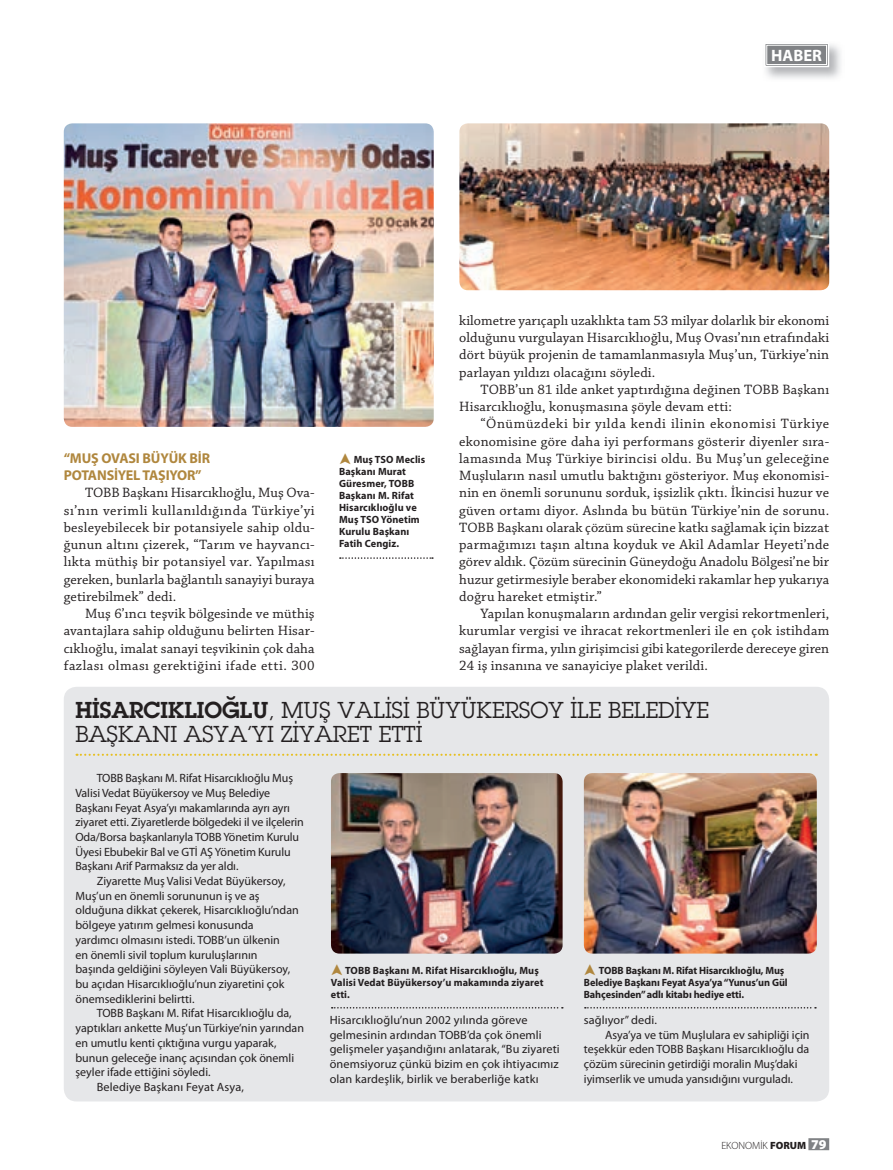
<style>
.page{position:relative;width:893px;height:1170px;background:#fff}
.page>*{position:absolute;margin:0;border:0;box-sizing:border-box;transform-origin:0 0}
.t1{font:22.5px/24px "Lubalin Graph Turk";color:#231f20}
.t2{font:700 16.5px "Myriad Pro";color:#fff}
.t3{font:14.25px/17.2px "Chaparral Pro";letter-spacing:.01em;color:#231f20;text-align:justify}
.t4{font:700 14.25px/17.2px "Myriad Pro";letter-spacing:-.01em;color:#b0873e}
.t5{font:12px/14.7px "Myriad Pro";color:#231f20}
.t6{font:700 10.5px/12px "Myriad Pro";letter-spacing:.01em;color:#231f20}
.t7{font:700 10.5px/12px "Myriad Pro";letter-spacing:-.01em;color:#231f20}
.t8{font:300 10.5px "Myriad Pro";color:#231f20}
.s1{font-family:"Lubalin Graph Turk B"}
.s2{font-weight:900}
.s3{font-weight:900;font-size:13.5px;color:#fff}
.s4{font-weight:900;font-size:9px;color:#808285}
</style>
<div class="page">
<div style="left:808px;top:1138px;width:21px;height:12px;background:#808285"></div>
<svg style="left:763px;top:42px;width:67px;height:26px"></svg>
<div style="left:64px;top:686px;width:765px;height:415px;background:#e6e7e9;border-radius:13px"></div>
<svg style="left:77px;top:753px;width:740px;height:2px"></svg>
<img style="left:331px;top:773px;width:232px;height:180px;border-radius:9px">
<img style="left:584px;top:773px;width:233px;height:180px;border-radius:9px">
<img style="left:64px;top:123px;width:370px;height:304px;border-radius:9px">
<svg style="left:332px;top:1007px;width:231px;height:1px"></svg>
<svg style="left:340px;top:557px;width:93px;height:2px"></svg>
<svg style="left:585px;top:1007px;width:231px;height:1px"></svg>
<img style="left:459px;top:123px;width:370px;height:167px;border-radius:9px">
<p class="t2" style="left:771px;top:49px;width:52px">HABER</p>
<p class="t4" style="left:64px;top:450px;width:148px">“MUŞ OVASI BÜYÜK BİR<br>POTANSİYEL TAŞIYOR”</p>
<p class="t3" style="left:64px;top:485px;width:252px;text-indent:21px">TOBB Başkanı Hisarcıklıoğlu, Muş Ova&shy;sı’nın verimli kullanıldığında Türkiye’yi besleyebilecek bir potansiyele sahip oldu&shy;ğunun altını çizerek, “Tarım ve hayvancı&shy;lıkta müthiş bir potansiyel var. Yapılması gereken, bunlarla bağlantılı sanayiyi buraya getirebilmek” dedi.</p>
<p class="t3" style="left:64px;top:606px;width:252px;text-indent:21px">Muş 6’ıncı teşvik bölgesinde ve müthiş avantajlara sahip olduğunu belirten Hisar&shy;cıklıoğlu, imalat sanayi teşvikinin çok daha fazlası olması gerektiğini ifade etti. 300</p>
<p class="t6" style="left:339px;top:454px;width:88px;text-indent:15px">Muş TSO Meclis<br>Başkanı Murat<br>Güresmer, TOBB<br>Başkanı M. Rifat<br>Hisarcıklıoğlu ve<br>Muş TSO Yönetim<br>Kurulu Başkanı<br>Fatih Cengiz.</p>
<p class="t3" style="left:459px;top:313px;width:371px">kilometre yarıçaplı uzaklıkta tam 53 milyar dolarlık bir ekonomi olduğunu vurgulayan Hisarcıklıoğlu, Muş Ovası’nın etrafındaki dört büyük projenin de tamamlanmasıyla Muş’un, Türkiye’nin parlayan yıldızı olacağını söyledi.</p>
<p class="t3" style="left:459px;top:382px;width:371px;text-indent:21px">TOBB’un 81 ilde anket yaptırdığına değinen TOBB Başkanı<br>Hisarcıklıoğlu, konuşmasına şöyle devam etti:</p>
<p class="t3" style="left:459px;top:416px;width:371px;text-indent:21px">“Önümüzdeki bir yılda kendi ilinin ekonomisi Türkiye ekonomisine göre daha iyi performans gösterir diyenler sıra&shy;lamasında Muş Türkiye birincisi oldu. Bu Muş’un geleceğine Muşluların nasıl umutlu baktığını gösteriyor. Muş ekonomisi&shy;nin en önemli sorununu sorduk, işsizlik çıktı. İkincisi huzur ve güven ortamı diyor. Aslında bu bütün Türkiye’nin de sorunu.<br>TOBB Başkanı olarak çözüm sürecine katkı sağlamak için bizzat parmağımızı taşın altına koyduk ve Akil Adamlar Heyeti’nde görev aldık. Çözüm sürecinin Güneydoğu Anadolu Bölgesi’ne bir huzur getirmesiyle beraber ekonomideki rakamlar hep yukarıya doğru hareket etmiştir.”</p>
<p class="t3" style="left:459px;top:606px;width:371px;text-indent:21px">Yapılan konuşmaların ardından gelir vergisi rekortmenleri, kurumlar vergisi ve ihracat rekortmenleri ile en çok istihdam sağlayan firma, yılın girişimcisi gibi kategorilerde dereceye giren 24 iş insanına ve sanayiciye plaket verildi.</p>
<h1 class="t1" style="left:75px;top:697px;width:635px"><span class="s1">HİSARCIKLIOĞLU</span>, MUŞ VALİSİ BÜYÜKERSOY İLE BELEDİYE<br>BAŞKANI ASYA’YI ZİYARET ETTİ</h1>
<p class="t5" style="left:97px;top:771px;width:198px">TOBB Başkanı M. Rifat Hisarcıklıoğlu Muş</p>
<p class="t5" style="left:75px;top:786px;width:196px">Valisi Vedat Büyükersoy ve Muş Belediye</p>
<p class="t5" style="left:75px;top:801px;width:216px">Başkanı Feyat Asya’yı makamlarında ayrı ayrı</p>
<p class="t5" style="left:75px;top:815px;width:230px">ziyaret etti. Ziyaretlerde bölgedeki il ve ilçelerin</p>
<p class="t5" style="left:75px;top:830px;width:225px">Oda/Borsa başkanlarıyla TOBB Yönetim Kurulu</p>
<p class="t5" style="left:75px;top:845px;width:217px">Üyesi Ebubekir Bal ve GTİ AŞ Yönetim Kurulu</p>
<p class="t5" style="left:75px;top:859px;width:165px">Başkanı Arif Parmaksız da yer aldı.</p>
<p class="t5" style="left:97px;top:874px;width:190px">Ziyarette Muş Valisi Vedat Büyükersoy,</p>
<p class="t5" style="left:75px;top:889px;width:186px">Muş’un en önemli sorununun iş ve aş</p>
<p class="t5" style="left:75px;top:903px;width:225px">olduğuna dikkat çekerek, Hisarcıklıoğlu’ndan</p>
<p class="t5" style="left:75px;top:918px;width:180px">bölgeye yatırım gelmesi konusunda</p>
<p class="t5" style="left:75px;top:933px;width:206px">yardımcı olmasını istedi. TOBB’un ülkenin</p>
<p class="t5" style="left:75px;top:948px;width:184px">en önemli sivil toplum kuruluşlarının</p>
<p class="t5" style="left:75px;top:962px;width:216px">başında geldiğini söyleyen Vali Büyükersoy,</p>
<p class="t5" style="left:75px;top:977px;width:210px">bu açıdan Hisarcıklıoğlu’nun ziyaretini çok</p>
<p class="t5" style="left:75px;top:992px;width:121px">önemsediklerini belirtti.</p>
<p class="t5" style="left:97px;top:1006px;width:197px">TOBB Başkanı M. Rifat Hisarcıklıoğlu da,</p>
<p class="t5" style="left:75px;top:1021px;width:230px">yaptıkları ankette Muş’un Türkiye’nin yarından</p>
<p class="t5" style="left:75px;top:1036px;width:203px">en umutlu kenti çıktığına vurgu yaparak,</p>
<p class="t5" style="left:75px;top:1050px;width:220px">bunun geleceğe inanç açısından çok önemli</p>
<p class="t5" style="left:75px;top:1065px;width:137px">şeyler ifade ettiğini söyledi.</p>
<p class="t5" style="left:97px;top:1080px;width:149px">Belediye Başkanı Feyat Asya,</p>
<p class="t6" style="left:331px;top:965px;width:214px;text-indent:14px">TOBB Başkanı M. Rifat Hisarcıklıoğlu, Muş<br>Valisi Vedat Büyükersoy’u makamında ziyaret etti.</p>
<p class="t7" style="left:584px;top:965px;width:205px;text-indent:15px">TOBB Başkanı M. Rifat Hisarcıklıoğlu, Muş<br>Belediye Başkanı Feyat Asya’ya “Yunus’un Gül<br>Bahçesinden” adlı kitabı hediye etti.</p>
<p class="t5" style="left:330px;top:1013px;width:232px">Hisarcıklıoğlu’nun 2002 yılında göreve gelmesinin ardından TOBB’da çok önemli gelişmeler yaşandığını anlatarak, “Bu ziyareti önemsiyoruz çünkü bizim en çok ihtiyacımız olan kardeşlik, birlik ve beraberliğe katkı</p>
<p class="t5" style="left:584px;top:1013px;width:75px">sağlıyor” dedi.</p>
<p class="t5" style="left:605px;top:1027px;width:206px">Asya’ya ve tüm Muşlulara ev sahipliği için</p>
<p class="t5" style="left:584px;top:1042px;width:227px">teşekkür eden TOBB Başkanı Hisarcıklıoğlu da</p>
<p class="t5" style="left:584px;top:1057px;width:215px">çözüm sürecinin getirdiği moralin Muş’daki</p>
<p class="t5" style="left:584px;top:1072px;width:211px">iyimserlik ve umuda yansıdığını vurguladı.</p>
<p class="t8" style="left:721px;top:1140px;width:109px">EKONOMİK <span class="s2">FORUM</span> <span class="s3">79</span><span class="s4">i</span></p>
</div>
